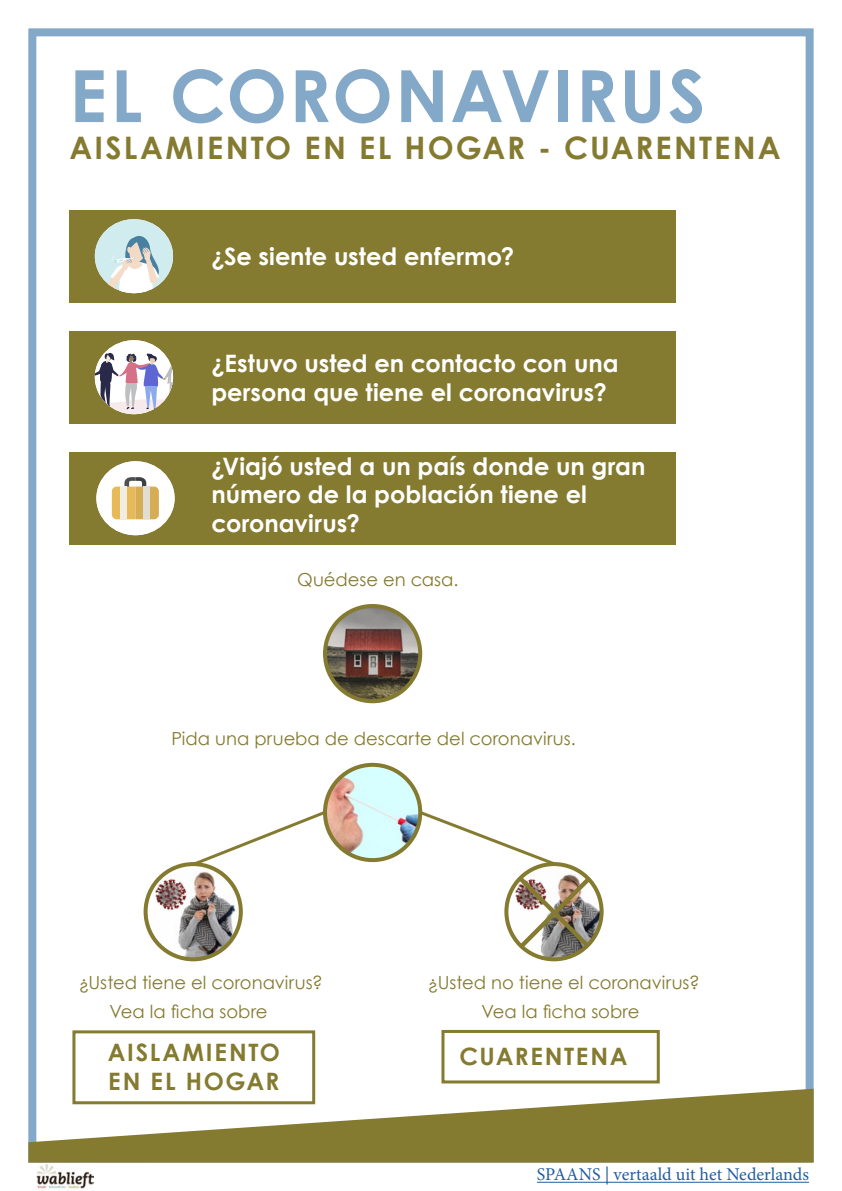
<style>
.page{position:relative;width:842px;height:1191px;background:#fff}
.page>*{position:absolute;margin:0;border:0;box-sizing:border-box;transform-origin:0 0}
.t1{font:700 72px "Century Gothic";letter-spacing:.025em;color:#84a9c8}
.t2{font:700 31px "Century Gothic";letter-spacing:.065em;color:#847a30}
.t3{font:700 24px/28.8px "Century Gothic";color:#fff}
.t4{font:700 24px/28.8px "Century Gothic";letter-spacing:.065em;color:#847a30}
.t5{font:18px "Century Gothic";color:#847a30}
.t6{font:18px "Minion Pro";color:#215e9e}
</style>
<div class="page">
<img style="left:36px;top:1162px;width:57px;height:27px">
<div style="left:28px;top:28px;width:786px;height:1134px;border:8px solid #84a9c8"></div>
<svg style="left:28px;top:1088px;width:786px;height:74px;fill:#847a30"></svg>
<div style="left:69px;top:210px;width:607px;height:92px;background:#847a30"></div>
<svg style="left:95px;top:219px;width:78px;height:74px"></svg>
<div style="left:69px;top:452px;width:607px;height:92px;background:#847a30"></div>
<svg style="left:96px;top:461px;width:79px;height:74px"></svg>
<div style="left:120px;top:486px;width:6px;height:33px;background:#f0ede2"></div>
<div style="left:144px;top:486px;width:6px;height:33px;background:#e0ddd2"></div>
<img style="left:325px;top:767px;width:95px;height:93px">
<div style="left:323px;top:763px;width:99px;height:99px;border:4px solid #847a30;border-radius:50%"></div>
<div style="left:441px;top:1030px;width:219px;height:53px;border:3px solid #847a30"></div>
<div style="left:69px;top:331px;width:607px;height:92px;background:#847a30"></div>
<svg style="left:95px;top:340px;width:79px;height:74px"></svg>
<svg style="left:195px;top:808px;width:133px;height:57px"></svg>
<img style="left:146px;top:865px;width:95px;height:94px">
<div style="left:144px;top:862px;width:99px;height:99px;border:4px solid #847a30;border-radius:50%"></div>
<img style="left:526px;top:884px;width:76px;height:75px">
<div style="left:504px;top:862px;width:100px;height:99px;border:4px solid #847a30;border-radius:50%"></div>
<svg style="left:416px;top:808px;width:179px;height:145px"></svg>
<img style="left:325px;top:606px;width:95px;height:95px;border-radius:48px">
<div style="left:323px;top:604px;width:99px;height:99px;border:4px solid #847a30;border-radius:50%"></div>
<img style="left:155px;top:875px;width:33px;height:38px">
<div style="left:72px;top:1030px;width:243px;height:74px;border:3px solid #847a30"></div>
<hr style="left:537px;top:1181px;width:272px;height:1px;background:#215e9e">
<h1 class="t1" style="left:69px;top:41px;width:638px">EL CORONAVIRUS</h1>
<p class="t2" style="left:70px;top:125px;width:712px">AISLAMIENTO EN EL HOGAR - CUARENTENA</p>
<p class="t3" style="left:212px;top:241px;width:304px">¿Se siente usted enfermo?</p>
<p class="t3" style="left:212px;top:347px;width:409px">¿Estuvo usted en contacto con una persona que tiene el coronavirus?</p>
<p class="t3" style="left:212px;top:450px;width:435px">¿Viajó usted a un país donde un gran número de la población tiene el coronavirus?</p>
<p class="t5" style="left:297px;top:567px;width:163px">Quédese en casa.</p>
<p class="t5" style="left:171px;top:726px;width:406px">Pida una prueba de descarte del coronavirus.</p>
<p class="t5" style="left:79px;top:970px;width:246px">¿Usted tiene el coronavirus?</p>
<p class="t5" style="left:428px;top:970px;width:273px">¿Usted no tiene el coronavirus?</p>
<p class="t5" style="left:110px;top:998px;width:159px">Vea la ficha sobre</p>
<p class="t4" style="left:459px;top:1041px;width:169px">CUARENTENA</p>
<p class="t5" style="left:481px;top:998px;width:159px">Vea la ficha sobre</p>
<p class="t4" style="left:108px;top:1037px;width:174px">AISLAMIENTO<br>EN EL HOGAR</p>
<p class="t6" style="left:537px;top:1162px;width:274px">SPAANS | vertaald uit het Nederlands</p>
</div>
